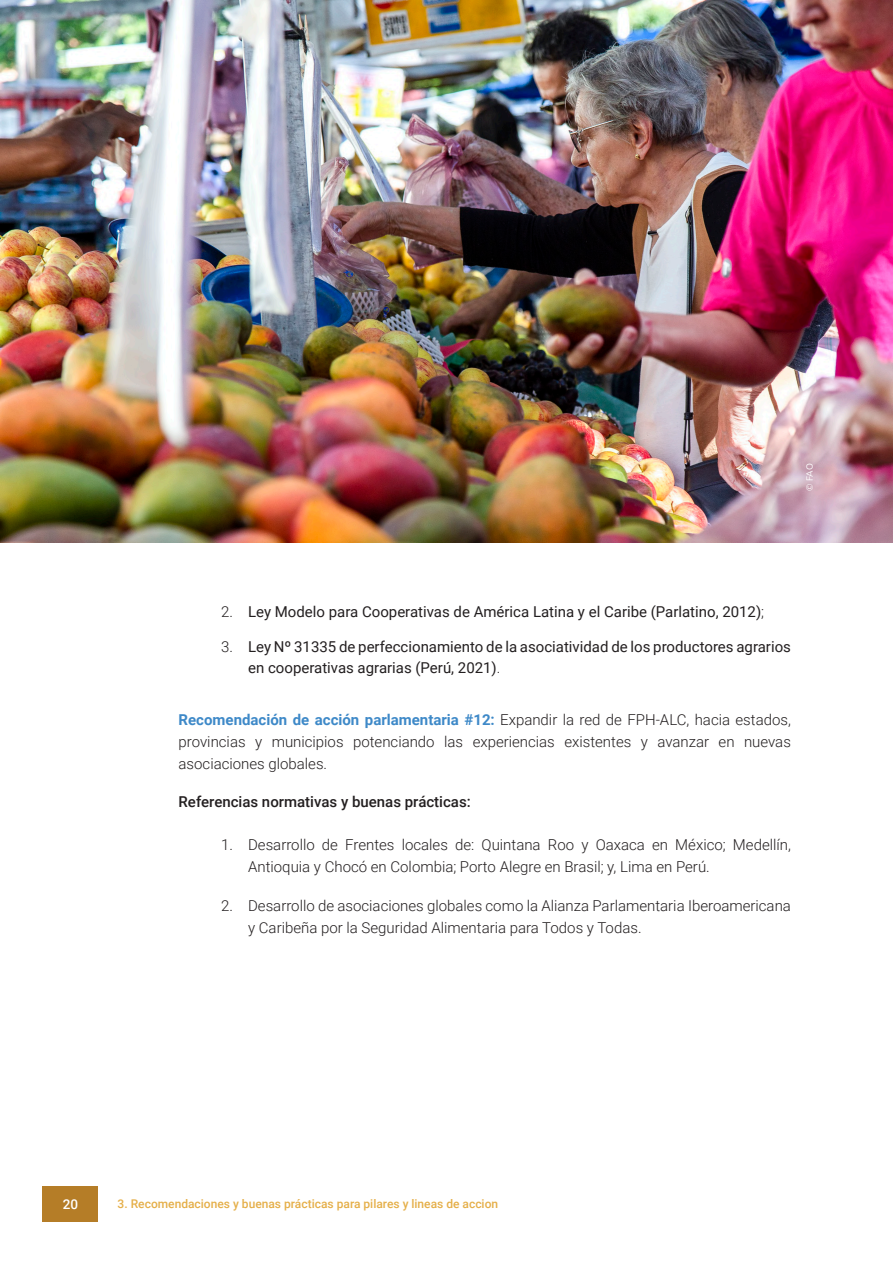
<style>
.page{position:relative;width:893px;height:1263px;background:#fff}
.page>*{position:absolute;margin:0;border:0;box-sizing:border-box;transform-origin:0 0}
.Parrafo_1{font:300 15px/21.8px "Roboto";color:#231f20}
.t1{font:15px/21.8px "Roboto";color:#231f20}
.Parrafo_1-2{font:500 15px "Roboto";color:#231f20}
.t2{font:500 13.5px "Roboto";color:#fff}
.t3{font:500 12px "Roboto";color:#e5af49}
.photo_credit{font:200 9px "Nunito";color:#fff}
.s1{font-weight:300}
.s2{font-weight:700;color:#3e89c8}
</style>
<div class="page">
<div style="left:43px;top:1186px;width:55px;height:35px;background:#b57d27"></div>
<img style="left:0;top:0;width:893px;height:542px">
<p class="photo_credit" style="left:803px;top:491px;width:29px;rotate:-90deg">© FAO</p>
<p class="t1" style="left:221px;top:600px;width:544px"><span class="s1">2.</span> Ley Modelo para Cooperativas de América Latina y el Caribe (Parlatino, 2012)<span class="s1">;</span></p>
<p class="t1" style="left:248px;top:635px;width:544px;text-indent:-27px"><span class="s1">3.</span> Ley Nº 31335 de perfeccionamiento de la asociatividad de los productores agrarios en cooperativas agrarias (Perú, 2021)<span class="s1">.</span></p>
<p class="Parrafo_1" style="left:179px;top:708px;width:614px;text-align:justify"><span class="s2">Recomendación de acción parlamentaria #12:</span> Expandir la red de FPH-ALC, hacia estados, provincias y municipios potenciando las experiencias existentes y avanzar en nuevas asociaciones globales.</p>
<p class="Parrafo_1-2" style="left:179px;top:791px;width:294px">Referencias normativas y buenas prácticas:</p>
<p class="Parrafo_1" style="left:248px;top:833px;width:544px;text-indent:-27px">1. Desarrollo de Frentes locales de: Quintana Roo y Oaxaca en México; Medellín,<br>Antioquia y Chocó en Colombia; Porto Alegre en Brasil; y, Lima en Perú.</p>
<p class="Parrafo_1" style="left:248px;top:894px;width:544px;text-indent:-27px">2. Desarrollo de asociaciones globales como la Alianza Parlamentaria Iberoamericana y Caribeña por la Seguridad Alimentaria para Todos y Todas.</p>
<p class="t2" style="left:63px;top:1195px;width:17px">20</p>
<p class="t3" style="left:118px;top:1195px;width:382px">3. Recomendaciones y buenas prácticas para pilares y lineas de accion</p>
</div>
